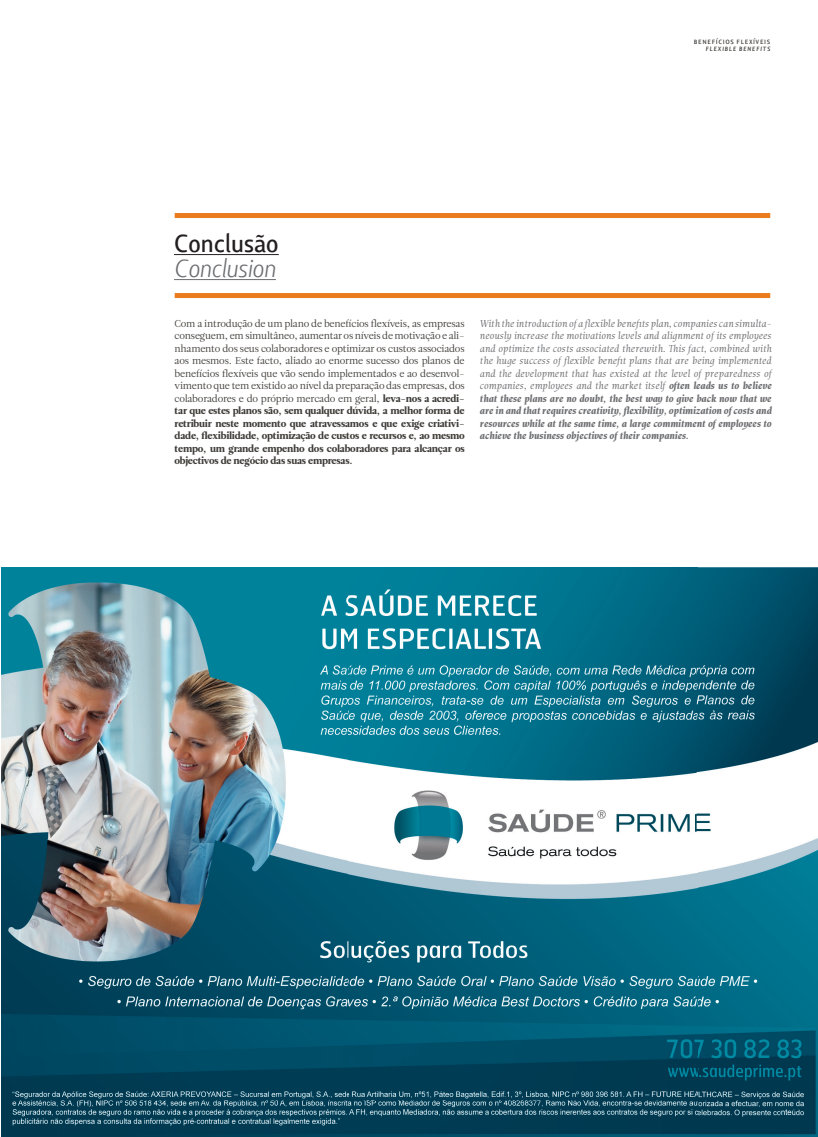
<style>
.page{position:relative;width:818px;height:1137px;background:#fff}
.page>*{position:absolute;margin:0;border:0;box-sizing:border-box;transform-origin:0 0}
.t1{font:italic 25px "Lisboa Sans LF Light";letter-spacing:-.02em;color:#6c6d70}
.t2{font:25px "Lisboa Sans LF";letter-spacing:-.02em;color:#231f20}
.t3{font:10px/12.5px "Leitura Roman 1";letter-spacing:-.02em;color:#403e3a;text-align:justify}
.t4{font:10px/12.5px "Leitura Italic 1";letter-spacing:-.01em;color:#6c6d70;text-align:justify}
.t5{font:10px/12.5px "Leitura Roman 4";letter-spacing:-.02em;color:#403e3a;text-align:justify}
.t6{font:10px/12.5px "Leitura Italic 4";letter-spacing:-.01em;color:#6c6d70;text-align:justify}
.t7{font:700 6.25px "Lisboa Sans LF";letter-spacing:.1em;color:#403e3a}
.t8{font:italic 700 6.25px "Lisboa Sans LF";letter-spacing:.1em;color:#403e3a}
.s1{font-family:"Leitura Roman 4"}
.s2{font-family:"Leitura Italic 4"}
</style>
<div class="page">
<hr style="left:174px;top:254px;width:105px;height:1px;background:#231f20">
<hr style="left:174px;top:279px;width:102px;height:1px;background:#6c6d70">
<div style="left:175px;top:293px;width:595px;height:5px;background:#ea7c1d"></div>
<div style="left:175px;top:213px;width:595px;height:5px;background:#ea7c1d"></div>
<img style="left:1px;top:567px;width:817px;height:570px">
<svg style="left:781px;top:1108px;width:12px;height:7px"></svg>
<p class="t7" style="left:694px;top:38px;width:78px">BENEFÍCIOS FLEXÍVEIS</p>
<p class="t8" style="left:705px;top:45px;width:66px">FLEXIBLE BENEFITS</p>
<h1 class="t2" style="left:174px;top:228px;width:106px">Conclusão</h1>
<h1 class="t1" style="left:174px;top:253px;width:103px">conclusion</h1>
<p class="t3" style="left:175px;top:317px;width:292px">Com a introdução de um plano de benefícios flexíveis, as empresas conseguem, em simultâneo, aumentar os níveis de motivação e ali&shy;nhamento dos seus colaboradores e optimizar os custos associados aos mesmos. Este facto, aliado ao enorme sucesso dos planos de benefícios flexíveis que vão sendo implementados e ao desenvol&shy;vimento que tem existido ao nível da preparação das empresas, dos colaboradores e do próprio mercado em geral, <span class="s1">leva-nos a acredi-</span></p>
<p class="t5" style="left:175px;top:404px;width:292px">tar que estes planos são, sem qualquer dúvida, a melhor forma de retribuir neste momento que atravessamos e que exige criativi&shy;dade, flexibilidade, optimização de custos e recursos e, ao mesmo tempo, um grande empenho dos colaboradores para alcançar os objectivos de negócio das suas empresas.</p>
<p class="t4" style="left:480px;top:317px;width:293px">With the introduction of a flexible benefits plan, companies can simulta&shy;neously increase the motivations levels and alignment of its employees and optimize the costs associated therewith. This fact, combined with the huge success of flexible benefit plans that are being implemented and the development that has existed at the level of preparedness of companies, employees and the market itself <span class="s2">often leads us to believe</span></p>
<p class="t6" style="left:480px;top:392px;width:293px">that these plans are no doubt, the best way to give back now that we are in and that requires creativity, flexibility, optimization of costs and resources while at the same time, a large commitment of employees to achieve the business objectives of their companies.</p>
</div>
